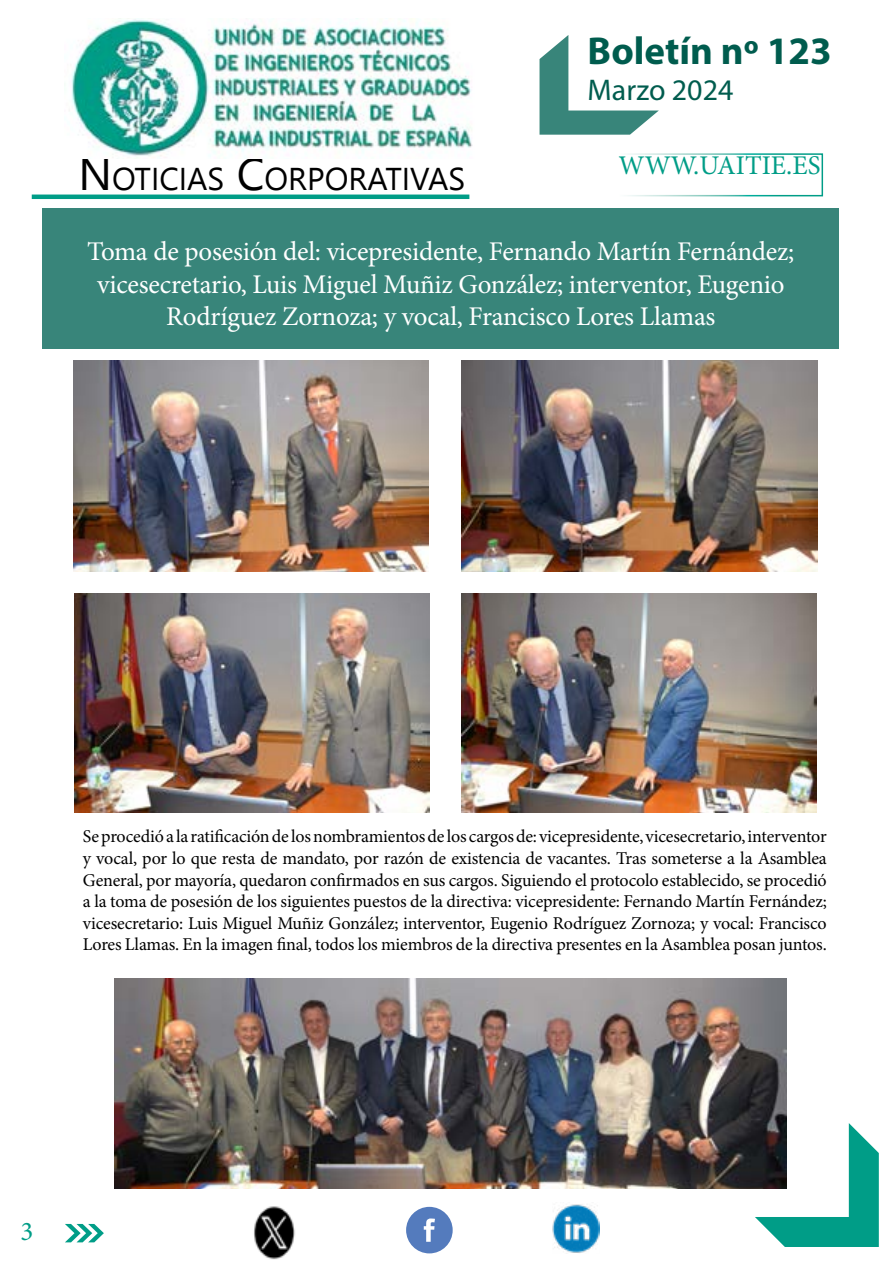
<style>
.page{position:relative;width:893px;height:1263px;background:#fff}
.page>*{position:absolute;margin:0;border:0;box-sizing:border-box;transform-origin:0 0}
.t1{font:700 39px "Myriad Pro";color:#005c4e}
.t2{font:31.5px "Segoe UI Emoji";color:#000}
.t3{font:30px "Myriad Pro";color:#005c4e}
.t4{font:27px/32.4px "Minion Pro";letter-spacing:-.01em;color:#fff;text-align:center}
.t5{font:27px "Minion Pro";color:#009d87}
.t6{font:18px/21.6px "Minion Pro";letter-spacing:-.01em;color:#000;text-align:justify}
</style>
<div class="page">
<svg style="left:65px;top:1224px;width:39px;height:18px"></svg>
<div style="left:406px;top:1207px;width:47px;height:46px;background:#547bbd;border-radius:50%"></div>
<svg style="left:424px;top:1218px;width:11px;height:24px"></svg>
<img style="left:553px;top:1204px;width:46px;height:49px">
<svg style="left:539px;top:35px;width:120px;height:100px"></svg>
<div style="left:617px;top:153px;width:206px;height:43px;border:2px solid #fff"></div>
<hr style="left:32px;top:195px;width:437px;height:4px;background:#009d87">
<img style="left:71px;top:18px;width:402px;height:138px">
<svg style="left:755px;top:1123px;width:124px;height:124px"></svg>
<img style="left:254px;top:1206px;width:41px;height:54px">
<div style="left:43px;top:208px;width:796px;height:141px;background:#38857a"></div>
<img style="left:73px;top:361px;width:355px;height:210px">
<img style="left:462px;top:361px;width:356px;height:210px">
<img style="left:74px;top:593px;width:355px;height:219px">
<img style="left:462px;top:593px;width:355px;height:219px">
<img style="left:115px;top:978px;width:672px;height:210px">
<h2 class="t2" style="left:208px;top:160px;width:259px">▲ □□▼❖▲</h2>
<h1 class="t1" style="left:588px;top:26px;width:246px">Boletín nº 123</h1>
<h3 class="t3" style="left:588px;top:72px;width:147px">Marzo 2024</h3>
<h3 class="t5" style="left:618px;top:148px;width:204px">WWW.UAITIE.ES</h3>
<h3 class="t4" style="left:87px;top:236px;width:709px">Toma de posesión del: vicepresidente, Fernando Martín Fernández; vicesecretario, Luis Miguel Muñiz González; interventor, Eugenio<br>Rodríguez Zornoza; y vocal, Francisco Lores Llamas</h3>
<p class="t6" style="left:83px;top:826px;width:745px">Se procedió a la ratificación de los nombramientos de los cargos de: vicepresidente, vicesecretario, interventor y vocal, por lo que resta de mandato, por razón de existencia de vacantes. Tras someterse a la Asamblea General, por mayoría, quedaron confirmados en sus cargos. Siguiendo el protocolo establecido, se procedió a la toma de posesión de los siguientes puestos de la directiva: vicepresidente: Fernando Martín Fernández; vicesecretario: Luis Miguel Muñiz González; interventor, Eugenio Rodríguez Zornoza; y vocal: Francisco Lores Llamas. En la imagen final, todos los miembros de la directiva presentes en la Asamblea posan juntos.</p>
<h3 class="t5" style="left:21px;top:1213px;width:14px">3</h3>
</div>
